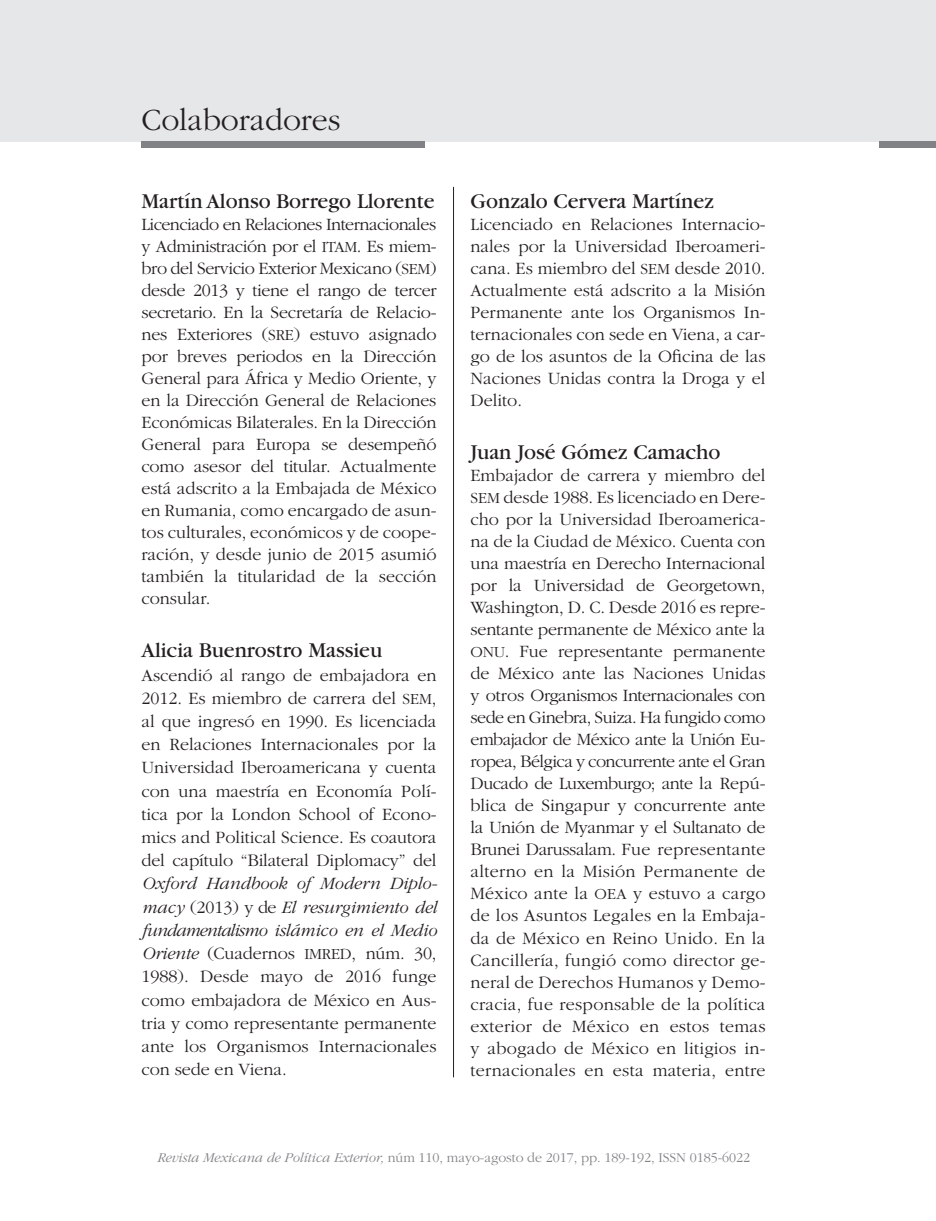
<style>
.page{position:relative;width:936px;height:1221px;background:#fff}
.page>*{position:absolute;margin:0;border:0;box-sizing:border-box;transform-origin:0 0}
.t1{font:300 32px "Garamond";color:#231f20}
.NOMBRES_COLABORADORE{font:22px "Garamond";color:#231f20}
.texto_colaboradores{font:300 18px/22px "Garamond";color:#231f20;text-align:justify}
.t2{font:300 14px "Garamond";color:#808285}
.s1{font-size:16px}
.s2{font-style:italic}
</style>
<div class="page">
<div style="left:0;top:0;width:935px;height:141px;background:#e6e7e9"></div>
<div style="left:878px;top:141px;width:57px;height:6px;background:#808285"></div>
<hr style="left:453px;top:187px;width:1px;height:890px;background:#231f20">
<div style="left:141px;top:141px;width:284px;height:6px;background:#808285"></div>
<p class="t1" style="left:141px;top:103px;width:201px">Colaboradores</p>
<p class="NOMBRES_COLABORADORE" style="left:141px;top:190px;width:294px">Martín Alonso Borrego Llorente</p>
<p class="texto_colaboradores" style="left:141px;top:213px;width:296px">Licenciado en Relaciones Internacionales y Administración por el <span class="s1">ITAM</span>. Es miem&shy;bro del Servicio Exterior Mexicano (<span class="s1">SEM</span>) desde 2013 y tiene el rango de tercer secretario. En la Secretaría de Relacio&shy;nes Exteriores (<span class="s1">SRE</span>) estuvo asignado por breves periodos en la Dirección General para África y Medio Oriente, y en la Dirección General de Relaciones Económicas Bilaterales. En la Dirección General para Europa se desempeñó como asesor del titular. Actualmente está adscrito a la Embajada de México en Rumania, como encargado de asun&shy;tos culturales, económicos y de coope&shy;ración, y desde junio de 2015 asumió también la titularidad de la sección consular.</p>
<p class="NOMBRES_COLABORADORE" style="left:141px;top:639px;width:242px">Alicia Buenrostro Massieu</p>
<p class="texto_colaboradores" style="left:141px;top:663px;width:297px;line-height:23.2px">Ascendió al rango de embajadora en 2012. Es miembro de carrera del <span class="s1">SEM</span>, al que ingresó en 1990. Es licenciada en Relaciones Internacionales por la Universidad Iberoamericana y cuenta con una maestría en Economía Polí&shy;tica por la London School of Econo&shy;mics and Political Science. Es coautora del capítulo “Bilateral Diplomacy” del <span class="s2">Oxford Handbook of Modern Diplo&shy;macy</span> (2013) y de <span class="s2">El resurgimiento del fundamentalismo islámico en el Medio Oriente</span> (Cuadernos <span class="s1">IMRED</span>, núm. 30, 1988). Desde mayo de 2016 funge como embajadora de México en Aus&shy;tria y como representante permanente ante los Organismos Internacionales con sede en Viena.</p>
<p class="NOMBRES_COLABORADORE" style="left:470px;top:190px;width:245px">Gonzalo Cervera Martínez</p>
<p class="texto_colaboradores" style="left:470px;top:213px;width:296px">Licenciado en Relaciones Internacio&shy;nales por la Universidad Iberoameri&shy;cana. Es miembro del <span class="s1">SEM</span> desde 2010.<br>Actualmente está adscrito a la Misión Permanente ante los Organismos In&shy;ternacionales con sede en Viena, a car&shy;go de los asuntos de la Oficina de las Naciones Unidas contra la Droga y el Delito.</p>
<p class="NOMBRES_COLABORADORE" style="left:470px;top:441px;width:251px">Juan José Gómez Camacho</p>
<p class="texto_colaboradores" style="left:470px;top:465px;width:296px">Embajador de carrera y miembro del <span class="s1">SEM</span> desde 1988. Es licenciado en Dere&shy;cho por la Universidad Iberoamerica&shy;na de la Ciudad de México. Cuenta con una maestría en Derecho Internacional por la Universidad de Georgetown, Washington, D. C. Desde 2016 es repre&shy;sentante permanente de México ante la <span class="s1">ONU</span>. Fue representante permanente de México ante las Naciones Unidas y otros Organismos Internacionales con sede en Ginebra, Suiza. Ha fungido como embajador de México ante la Unión Eu&shy;ropea, Bélgica y concurrente ante el Gran Ducado de Luxemburgo; ante la Repú&shy;blica de Singapur y concurrente ante la Unión de Myanmar y el Sultanato de Brunei Darussalam. Fue representante alterno en la Misión Permanente de México ante la <span class="s1">OEA</span> y estuvo a cargo de los Asuntos Legales en la Embaja&shy;da de México en Reino Unido. En la Cancillería, fungió como director ge&shy;neral de Derechos Humanos y Demo&shy;cracia, fue responsable de la política exterior de México en estos temas y abogado de México en litigios in&shy;ternacionales en esta materia, entre</p>
<p class="t2" style="left:157px;top:1149px;width:595px"><span class="s2">Revista Mexicana de Política Exterior,</span> núm 110, mayo-agosto de 2017, pp. 189-192, ISSN 0185-6022</p>
</div>
